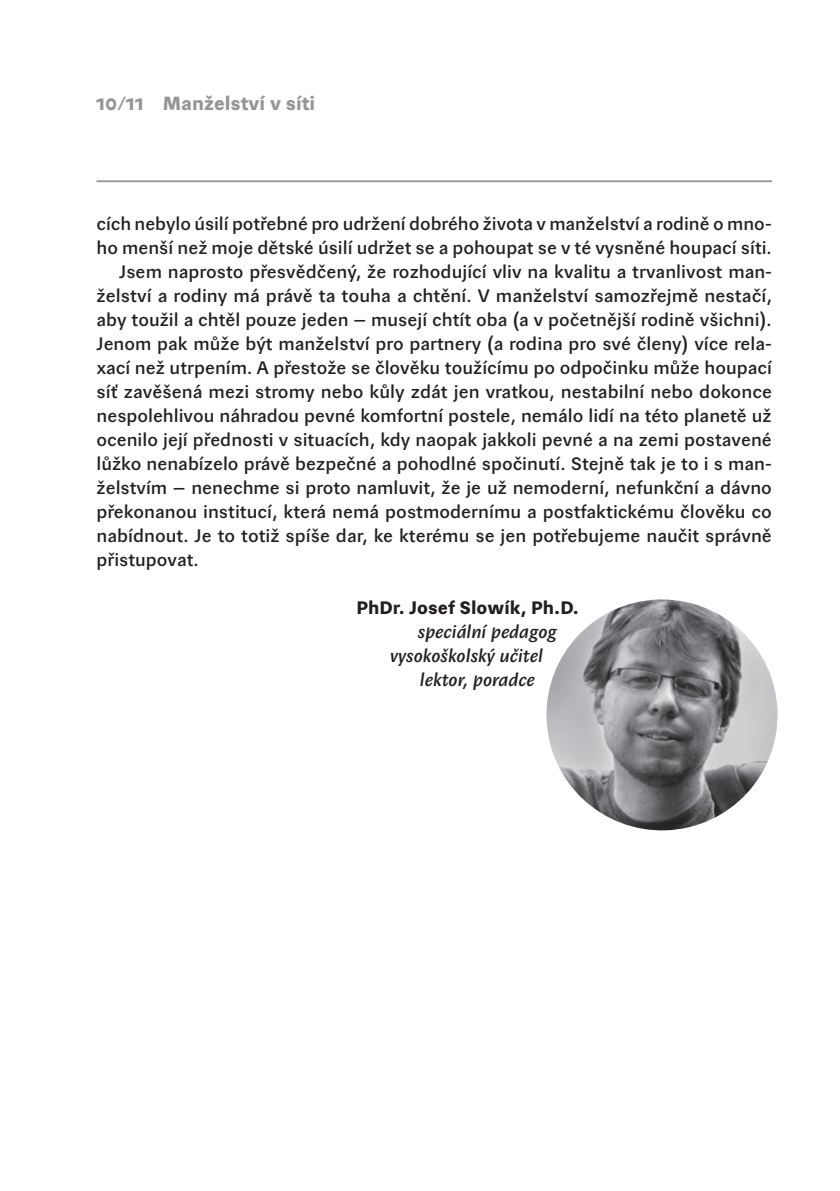
<style>
.page{position:relative;width:840px;height:1191px;background:#fff}
.page>*{position:absolute;margin:0;border:0;box-sizing:border-box;transform-origin:0 0}
.t1{font:900 19px "Josef Sans";color:#939598}
.t2{font:500 18px "Josef Sans";color:#231f20}
.t3{font:italic 500 18px "Josef Sans";color:#231f20}
.t4{font:900 18px "Josef Sans";color:#231f20}
.s1{font-weight:500}
</style>
<div class="page">
<hr style="left:96px;top:180px;width:675px;height:2px;background:#939598">
<img style="left:546px;top:599px;width:232px;height:232px">
<p class="t1" style="left:96px;top:92px;width:220px">10<span class="s1">/</span>11 Manželství v síti</p>
<p class="t2" style="left:96px;top:213px;width:676px">cích nebylo úsilí potřebné pro udržení dobrého života v manželství a rodině o mno-</p>
<p class="t2" style="left:96px;top:237px;width:676px">ho menší než moje dětské úsilí udržet se a pohoupat se v té vysněné houpací síti.</p>
<p class="t2" style="left:119px;top:261px;width:653px">Jsem naprosto přesvědčený, že rozhodující vliv na kvalitu a trvanlivost man-</p>
<p class="t2" style="left:96px;top:285px;width:676px">želství a rodiny má právě ta touha a chtění. V manželství samozřejmě nestačí,</p>
<p class="t2" style="left:96px;top:309px;width:676px">aby toužil a chtěl pouze jeden – musejí chtít oba (a v početnější rodině všichni).</p>
<p class="t2" style="left:96px;top:333px;width:676px">Jenom pak může být manželství pro partnery (a rodina pro své členy) více rela-</p>
<p class="t2" style="left:96px;top:357px;width:676px">xací než utrpením. A přestože se člověku toužícímu po odpočinku může houpací</p>
<p class="t2" style="left:96px;top:381px;width:676px">síť zavěšená mezi stromy nebo kůly zdát jen vratkou, nestabilní nebo dokonce</p>
<p class="t2" style="left:96px;top:405px;width:676px">nespolehlivou náhradou pevné komfortní postele, nemálo lidí na této planetě už</p>
<p class="t2" style="left:96px;top:429px;width:676px">ocenilo její přednosti v situacích, kdy naopak jakkoli pevné a na zemi postavené</p>
<p class="t2" style="left:96px;top:453px;width:676px">lůžko nenabízelo právě bezpečné a pohodlné spočinutí. Stejně tak je to i s man-</p>
<p class="t2" style="left:96px;top:477px;width:676px">želstvím – nenechme si proto namluvit, že je už nemoderní, nefunkční a dávno</p>
<p class="t2" style="left:96px;top:501px;width:676px">překonanou institucí, která nemá postmodernímu a postfaktickému člověku co</p>
<p class="t2" style="left:96px;top:525px;width:676px">nabídnout. Je to totiž spíše dar, ke kterému se jen potřebujeme naučit správně</p>
<p class="t2" style="left:96px;top:549px;width:104px">přistupovat.</p>
<p class="t4" style="left:356px;top:597px;width:224px">PhDr. Josef Slowík, Ph.D.</p>
<p class="t3" style="left:418px;top:621px;width:140px">speciální pedagog</p>
<p class="t3" style="left:390px;top:645px;width:154px">vysokoškolský učitel</p>
<p class="t3" style="left:419px;top:669px;width:117px">lektor, poradce</p>
</div>
